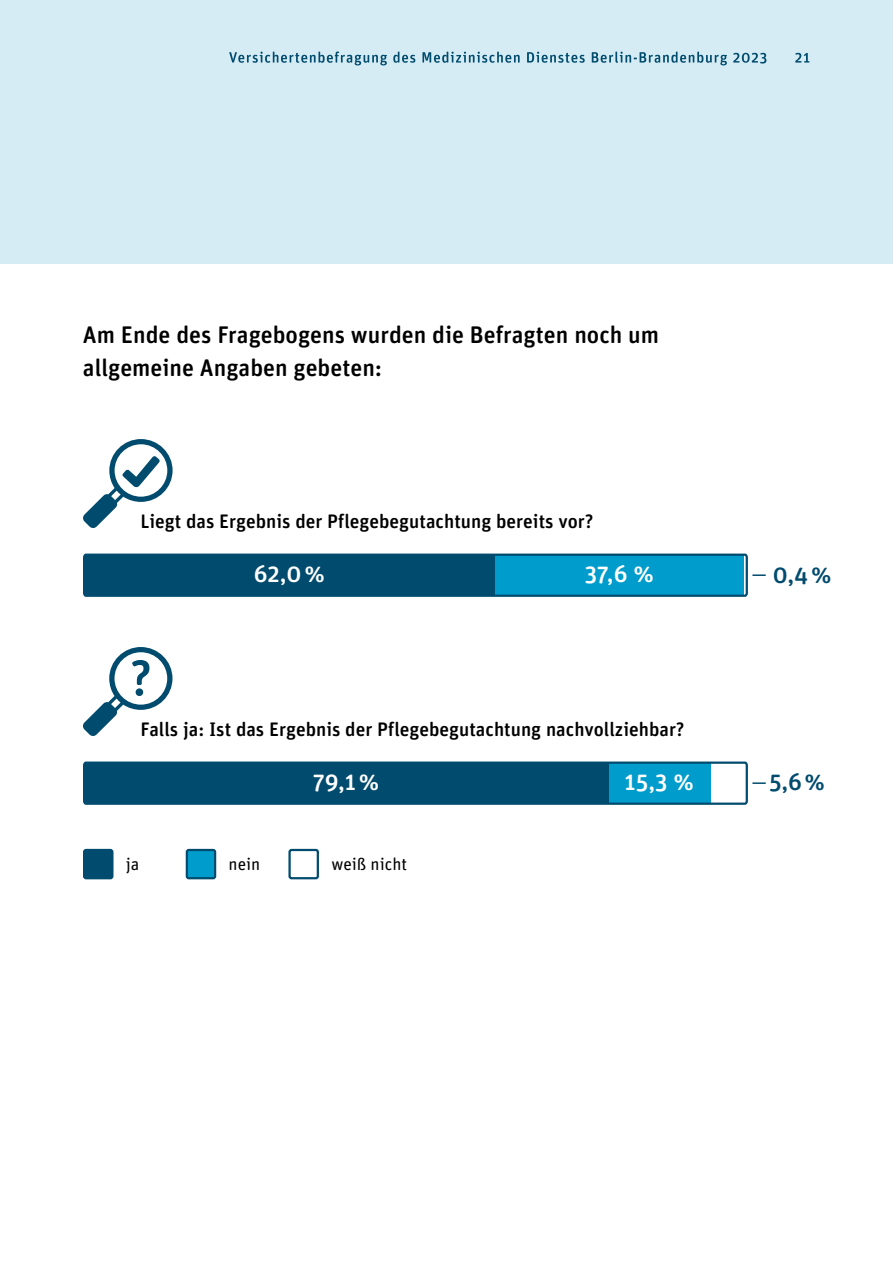
<style>
.page{position:relative;width:893px;height:1263px;background:#fff}
.page>*{position:absolute;margin:0;border:0;box-sizing:border-box;transform-origin:0 0}
.t1{font:500 24px/33px "Unit Rounded OT";color:#000}
.t2{font:500 24px "Unit Rounded OT";letter-spacing:-.005em;color:#fff}
.t3{font:500 24px "Unit Rounded OT";color:#004b6e}
.t4{font:500 19.5px "Unit Rounded OT";color:#000}
.t5{font:17.25px "Unit Rounded OT";color:#000}
</style>
<div class="page">
<div style="left:0;top:0;width:893px;height:264px;background:#d5ecf4"></div>
<div style="left:84px;top:850px;width:28px;height:28px;background:#004b6e;border-radius:2px"></div>
<div style="left:83px;top:849px;width:30px;height:30px;border:2px solid #004b6e;border-radius:2px"></div>
<div style="left:187px;top:850px;width:28px;height:28px;background:#009dcc;border-radius:2px"></div>
<div style="left:186px;top:849px;width:30px;height:30px;border:2px solid #004b6e;border-radius:2px"></div>
<div style="left:288px;top:849px;width:31px;height:30px;border:2px solid #004b6e;border-radius:2px"></div>
<svg style="left:83px;top:439px;width:90px;height:89px"></svg>
<svg style="left:83px;top:647px;width:89px;height:89px"></svg>
<svg style="left:83px;top:761px;width:683px;height:44px;background:#166586"></svg>
<svg style="left:83px;top:553px;width:683px;height:44px;background:#0b6d92"></svg>
<svg style="left:229px;top:52px;width:580px;height:13px"></svg>
<p class="t1" style="left:83px;top:318px;width:578px">Am Ende des Fragebogens wurden die Befragten noch um allgemeine Angaben gebeten:</p>
<p class="t4" style="left:140px;top:509px;width:454px">Liegt das Ergebnis der Pflegebegutachtung bereits vor?</p>
<p class="t2" style="left:254px;top:558px;width:73px">62,0%</p>
<p class="t2" style="left:585px;top:558px;width:71px">37,6 %</p>
<p class="t3" style="left:773px;top:560px;width:60px">0,4 %</p>
<p class="t4" style="left:140px;top:717px;width:546px">Falls ja: Ist das Ergebnis der Pflegebegutachtung nachvollziehbar?</p>
<p class="t2" style="left:313px;top:767px;width:68px">79,1%</p>
<p class="t2" style="left:625px;top:767px;width:71px">15,3 %</p>
<p class="t3" style="left:769px;top:767px;width:57px">5,6 %</p>
<p class="t5" style="left:126px;top:853px;width:15px">ja</p>
<p class="t5" style="left:229px;top:853px;width:33px">nein</p>
<p class="t5" style="left:331px;top:853px;width:77px">weiß nicht</p>
</div>
